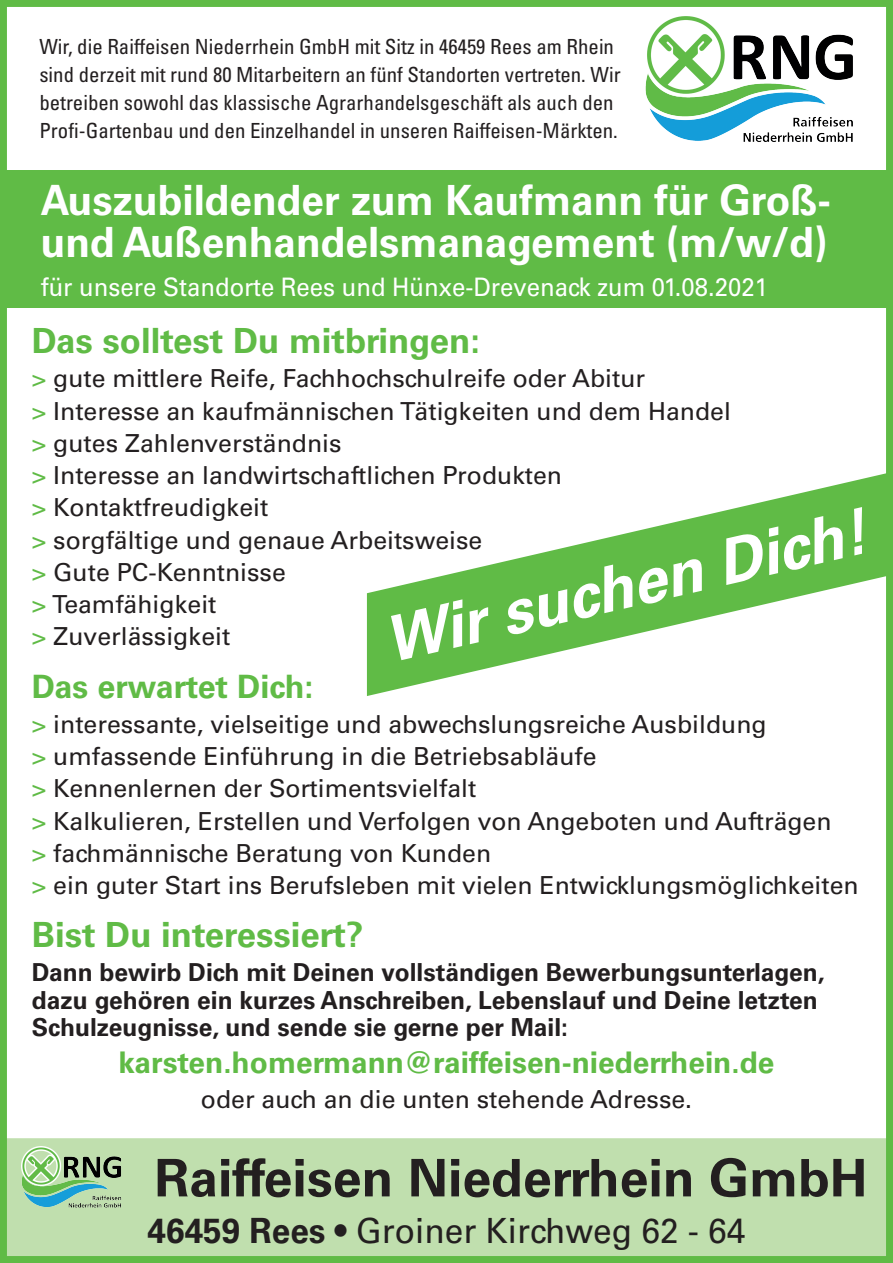
<style>
.page{position:relative;width:893px;height:1263px;background:#fff}
.page>*{position:absolute;margin:0;border:0;box-sizing:border-box;transform-origin:0 0}
.t1{font:italic 700 62.93px "Univers LT Pro 65";color:#fff}
.t2{font:700 51.82px "Univers LT Pro 65";color:#231f20}
.t3{font:700 41.7px/41.7px "Univers LT Pro 65";color:#fff}
.t4{font:700 34.72px "Univers LT Pro 65";color:#60bb46}
.t5{font:34.72px "Univers LT Pro 55 Roman";color:#231f20;scale:.96 1}
.t6{font:700 32.25px "Univers LT Pro 65";color:#60bb46}
.t7{font:700 29.78px "Univers LT Pro 65";color:#60bb46}
.t8{font:25.5px "Univers LT Pro 55 Roman";color:#fff;scale:.94 1}
.t9{font:24.83px "Univers LT Pro 55 Roman";color:#231f20}
.t10{font:700 24.83px/27.3px "Univers LT Pro 65";color:#231f20}
.t11{font:condensed 20.85px/27.8px "Univers LT Pro";color:#231f20}
.s1{color:#60bb46}
.s2{font-family:"Univers LT Pro 65";font-weight:700}
</style>
<div class="page">
<div style="left:0;top:1138px;width:893px;height:125px;background:#c0dfae"></div>
<div style="left:0;top:170px;width:893px;height:138px;background:#60bb46"></div>
<div style="left:0;top:0;width:893px;height:1263px;border:7px solid #60bb46"></div>
<img style="left:21px;top:1146px;width:101px;height:62px">
<img style="left:645px;top:16px;width:208px;height:126px">
<svg style="left:367px;top:472px;width:526px;height:224px"></svg>
<p class="t11" style="left:39px;top:33px;width:583px">Wir, die Raiffeisen Niederrhein GmbH mit Sitz in 46459 Rees am Rhein sind derzeit mit rund 80 Mitarbeitern an fünf Standorten vertreten. Wir betreiben sowohl das klassische Agrarhandelsgeschäft als auch den Profi-Gartenbau und den Einzelhandel in unseren Raiffeisen-Märkten.</p>
<p class="t3" style="left:41px;top:177px;width:792px">Auszubildender zum Kaufmann für Groß&shy;und Außenhandelsmanagement (m/w/d)</p>
<p class="t8" style="left:41px;top:269px;width:775px">für unsere Standorte Rees und Hünxe-Drevenack zum 01.08.2021</p>
<p class="t4" style="left:32px;top:316px;width:450px">Das solltest Du mitbringen:</p>
<p class="t9" style="left:32px;top:361px;width:615px"><span class="s1">&gt;</span> gute mittlere Reife, Fachhochschulreife oder Abitur</p>
<p class="t9" style="left:32px;top:394px;width:700px"><span class="s1">&gt;</span> Interesse an kaufmännischen Tätigkeiten und dem Handel</p>
<p class="t9" style="left:32px;top:426px;width:311px"><span class="s1">&gt;</span> gutes Zahlenverständnis</p>
<p class="t9" style="left:32px;top:458px;width:532px"><span class="s1">&gt;</span> Interesse an landwirtschaftlichen Produkten</p>
<p class="t9" style="left:32px;top:490px;width:238px"><span class="s1">&gt;</span> Kontaktfreudigkeit</p>
<p class="t9" style="left:32px;top:523px;width:452px"><span class="s1">&gt;</span> sorgfältige und genaue Arbeitsweise</p>
<p class="t9" style="left:32px;top:555px;width:255px"><span class="s1">&gt;</span> Gute PC-Kenntnisse</p>
<p class="t9" style="left:32px;top:587px;width:186px"><span class="s1">&gt;</span> Teamfähigkeit</p>
<p class="t9" style="left:32px;top:619px;width:200px"><span class="s1">&gt;</span> Zuverlässigkeit</p>
<p class="t6" style="left:32px;top:664px;width:283px">Das erwartet Dich:</p>
<p class="t9" style="left:32px;top:707px;width:736px"><span class="s1">&gt;</span> interessante, vielseitige und abwechslungsreiche Ausbildung</p>
<p class="t9" style="left:32px;top:739px;width:566px"><span class="s1">&gt;</span> umfassende Einführung in die Betriebsabläufe</p>
<p class="t9" style="left:32px;top:771px;width:446px"><span class="s1">&gt;</span> Kennenlernen der Sortimentsvielfalt</p>
<p class="t9" style="left:32px;top:803px;width:801px"><span class="s1">&gt;</span> Kalkulieren, Erstellen und Verfolgen von Angeboten und Aufträgen</p>
<p class="t9" style="left:32px;top:836px;width:461px"><span class="s1">&gt;</span> fachmännische Beratung von Kunden</p>
<p class="t9" style="left:32px;top:868px;width:828px"><span class="s1">&gt;</span> ein guter Start ins Berufsleben mit vielen Entwicklungsmöglichkeiten</p>
<p class="t4" style="left:32px;top:910px;width:333px">Bist Du interessiert?</p>
<p class="t10" style="left:32px;top:958px;width:794px">Dann bewirb Dich mit Deinen vollständigen Bewerbungsunterlagen, dazu gehören ein kurzes Anschreiben, Lebenslauf und Deine letzten<br>Schulzeugnisse, und sende sie gerne per Mail:</p>
<p class="t7" style="left:118px;top:1042px;width:658px">karsten.homermann@raiffeisen-niederrhein.de</p>
<p class="t9" style="left:201px;top:1082px;width:493px">oder auch an die unten stehende Adresse.</p>
<p class="t1" style="left:375px;top:598px;width:494px;rotate:-13deg">Wir suchen Dich!</p>
<p class="t2" style="left:155px;top:1141px;width:714px">Raiffeisen Niederrhein GmbH</p>
<p class="t5" style="left:148px;top:1207px;width:624px"><span class="s2">46459 Rees •</span> Groiner Kirchweg 62 - 64</p>
</div>
